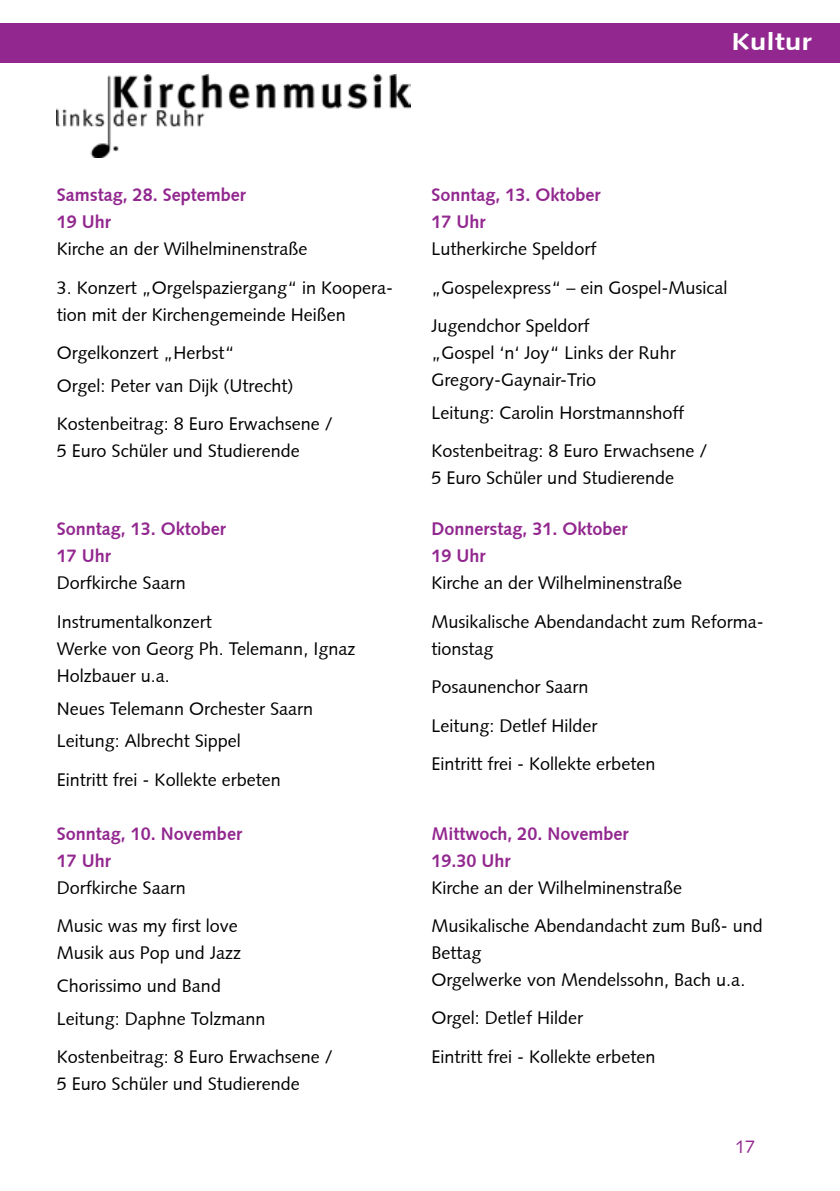
<style>
.page{position:relative;width:840px;height:1191px;background:#fff}
.page>*{position:absolute;margin:0;border:0;box-sizing:border-box;transform-origin:0 0}
.t1{font:700 24px "Syntax";color:#fff;scale:1.25 1}
.t2{font:18px/38.4px "Syntax";color:#000}
.t3{font:700 18px/27px "Syntax";color:#92278f}
.t4{font:18px "Syntax";color:#92278f}
</style>
<div class="page">
<div style="left:0;top:23px;width:839px;height:39px;background:#92278f"></div>
<img style="left:57px;top:74px;width:353px;height:83px">
<h1 class="t1" style="left:731px;top:28px;width:66px">Kultur</h1>
<p class="t3" style="left:57px;top:182px;width:190px">Samstag, 28. September<br>19 Uhr</p>
<p class="t2" style="left:57px;top:230px;width:252px">Kirche an der Wilhelminenstraße</p>
<p class="t2" style="left:57px;top:274px;width:338px;line-height:27px">3. Konzert „Orgelspaziergang“ in Koopera&shy;tion mit der Kirchengemeinde Heißen</p>
<p class="t2" style="left:57px;top:337px;width:238px;line-height:32.6px">Orgelkonzert „Herbst“<br>Orgel: Peter van Dijk (Utrecht)</p>
<p class="t2" style="left:57px;top:410px;width:277px;line-height:27px">Kostenbeitrag: 8 Euro Erwachsene /<br>5 Euro Schüler und Studierende</p>
<p class="t3" style="left:57px;top:516px;width:171px">Sonntag, 13. Oktober<br>17 Uhr</p>
<p class="t2" style="left:57px;top:564px;width:157px">Dorfkirche Saarn<br>Instrumentalkonzert</p>
<p class="t2" style="left:57px;top:635px;width:300px;line-height:27px">Werke von Georg Ph. Telemann, Ignaz<br>Holzbauer u.a.</p>
<p class="t2" style="left:57px;top:692px;width:258px;line-height:32.6px">Neues Telemann Orchester Saarn<br>Leitung: Albrecht Sippel</p>
<p class="t2" style="left:57px;top:760px;width:225px">Eintritt frei - Kollekte erbeten</p>
<p class="t3" style="left:57px;top:820px;width:187px">Sonntag, 10. November<br>17 Uhr</p>
<p class="t2" style="left:57px;top:868px;width:183px">Dorfkirche Saarn<br>Music was my first love</p>
<p class="t2" style="left:57px;top:937px;width:210px;line-height:32.6px">Musik aus Pop und Jazz<br>Chorissimo und Band<br>Leitung: Daphne Tolzmann</p>
<p class="t2" style="left:57px;top:1043px;width:277px;line-height:27px">Kostenbeitrag: 8 Euro Erwachsene /<br>5 Euro Schüler und Studierende</p>
<p class="t3" style="left:431px;top:182px;width:171px">Sonntag, 13. Oktober<br>17 Uhr</p>
<p class="t2" style="left:431px;top:230px;width:297px">Lutherkirche Speldorf „Gospelexpress“ – ein Gospel-Musical<br>Jugendchor Speldorf</p>
<p class="t2" style="left:431px;top:339px;width:246px;line-height:27px">„Gospel ‘n‘ Joy“ Links der Ruhr<br>Gregory-Gaynair-Trio</p>
<p class="t2" style="left:431px;top:393px;width:277px">Leitung: Carolin Horstmannshoff<br>Kostenbeitrag: 8 Euro Erwachsene /</p>
<p class="t2" style="left:431px;top:459px;width:244px">5 Euro Schüler und Studierende</p>
<p class="t3" style="left:431px;top:516px;width:198px">Donnerstag, 31. Oktober<br>19 Uhr</p>
<p class="t2" style="left:431px;top:564px;width:334px">Kirche an der Wilhelminenstraße<br>Musikalische Abendandacht zum Reforma-</p>
<p class="t2" style="left:431px;top:629px;width:225px">tionstag<br>Posaunenchor Saarn<br>Leitung: Detlef Hilder<br>Eintritt frei - Kollekte erbeten</p>
<p class="t3" style="left:431px;top:820px;width:199px">Mittwoch, 20. November<br>19.30 Uhr</p>
<p class="t2" style="left:431px;top:868px;width:333px">Kirche an der Wilhelminenstraße<br>Musikalische Abendandacht zum Buß- und</p>
<p class="t2" style="left:431px;top:939px;width:315px;line-height:27px">Bettag<br>Orgelwerke von Mendelssohn, Bach u.a.</p>
<p class="t2" style="left:431px;top:999px;width:225px">Orgel: Detlef Hilder<br>Eintritt frei - Kollekte erbeten</p>
<p class="t4" style="left:734px;top:1135px;width:22px">17</p>
</div>
